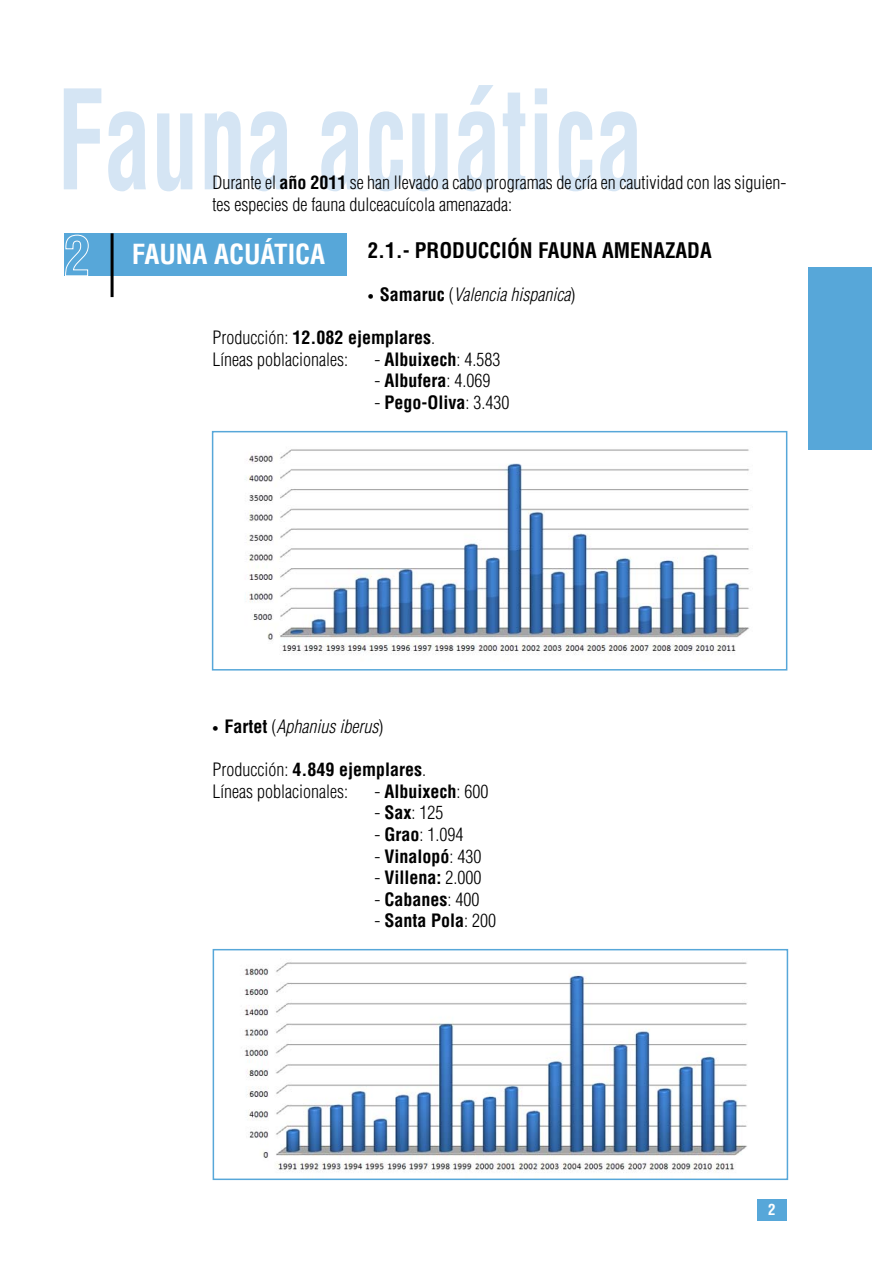
<style>
.page{position:relative;width:893px;height:1263px;background:#fff}
.page>*{position:absolute;margin:0;border:0;box-sizing:border-box;transform-origin:0 0}
.t1{font:700 condensed 27px "Helvetica LT Std";color:#fff}
.t2{font:700 condensed 21px "Helvetica LT Std";color:#000}
.t3{font:300 condensed 18px/21.6px "Helvetica LT Std";color:#000}
.t4{font:700 condensed 18px "Helvetica LT Std";color:#000}
.t5{font:italic 300 condensed 18px "Helvetica LT Std";color:#000}
.t6{font:700 condensed 15px "Helvetica LT Std";color:#fff}
.s1{font-weight:700}
.s2{font-weight:900;font-style:normal;font-stretch:normal}
.s3{font-weight:700;font-style:normal}
.s4{font-style:normal}
.s5{font-weight:300}
</style>
<div class="page">
<div style="left:757px;top:1199px;width:30px;height:21px;background:#57a7d9"></div>
<div style="left:808px;top:267px;width:64px;height:182px;background:#57a7d9"></div>
<svg style="left:64px;top:85px;width:574px;height:107px"></svg>
<div style="left:64px;top:233px;width:282px;height:43px;background:#57a7d9"></div>
<hr style="left:111px;top:233px;width:3px;height:64px;background:#000">
<svg style="left:65px;top:234px;width:24px;height:42px"></svg>
<img style="left:248px;top:449px;width:501px;height:206px">
<div style="left:212px;top:431px;width:575px;height:239px;border:2px solid #57a7d9"></div>
<img style="left:244px;top:962px;width:503px;height:211px">
<div style="left:213px;top:949px;width:575px;height:231px;border:2px solid #57a7d9"></div>
<p class="t3" style="left:213px;top:172px;width:575px">Durante el <span class="s1">año 2011</span> se han llevado a cabo programas de cría en cautividad con las siguien&shy;tes especies de fauna dulceacuícola amenazada:</p>
<p class="t2" style="left:368px;top:237px;width:346px">2.1.- PRODUCCIÓN FAUNA AMENAZADA</p>
<p class="t5" style="left:368px;top:283px;width:209px"><span class="s2">·</span> <span class="s3">Samaruc</span> <span class="s4">(</span>Valencia hispanica<span class="s4">)</span></p>
<p class="t3" style="left:213px;top:327px;width:224px">Producción: <span class="s1">12.082 ejemplares</span>.<br>Líneas poblacionales:</p>
<h1 class="t1" style="left:132px;top:237px;width:195px">FAUNA ACUÁTICA</h1>
<p class="t4" style="left:375px;top:348px;width:127px"><span class="s5">-</span> Albuixech<span class="s5">: 4.583</span></p>
<p class="t4" style="left:375px;top:370px;width:117px"><span class="s5">-</span> Albufera<span class="s5">: 4.069</span></p>
<p class="t4" style="left:375px;top:391px;width:136px"><span class="s5">-</span> Pego-Oliva<span class="s5">: 3.430</span></p>
<p class="t5" style="left:213px;top:715px;width:172px"><span class="s2">·</span> <span class="s3">Fartet</span> <span class="s4">(</span>Aphanius iberus<span class="s4">)</span></p>
<p class="t3" style="left:213px;top:759px;width:215px">Producción: <span class="s1">4.849 ejemplares</span>.<br>Líneas poblacionales:</p>
<p class="t4" style="left:375px;top:780px;width:115px"><span class="s5">-</span> Albuixech<span class="s5">: 600</span></p>
<p class="t3" style="left:375px;top:802px;width:70px">- <span class="s1">Sax</span>: 125</p>
<p class="t3" style="left:375px;top:824px;width:90px">- <span class="s1">Grao</span>: 1.094</p>
<p class="t4" style="left:375px;top:845px;width:108px"><span class="s5">-</span> Vinalopó<span class="s5">: 430</span></p>
<p class="t4" style="left:375px;top:866px;width:108px"><span class="s5">-</span> Villena: <span class="s5">2.000</span></p>
<p class="t4" style="left:375px;top:888px;width:106px"><span class="s5">-</span> Cabanes<span class="s5">: 400</span></p>
<p class="t4" style="left:375px;top:910px;width:123px"><span class="s5">-</span> Santa Pola<span class="s5">: 200</span></p>
<p class="t6" style="left:768px;top:1200px;width:9px">2</p>
</div>
